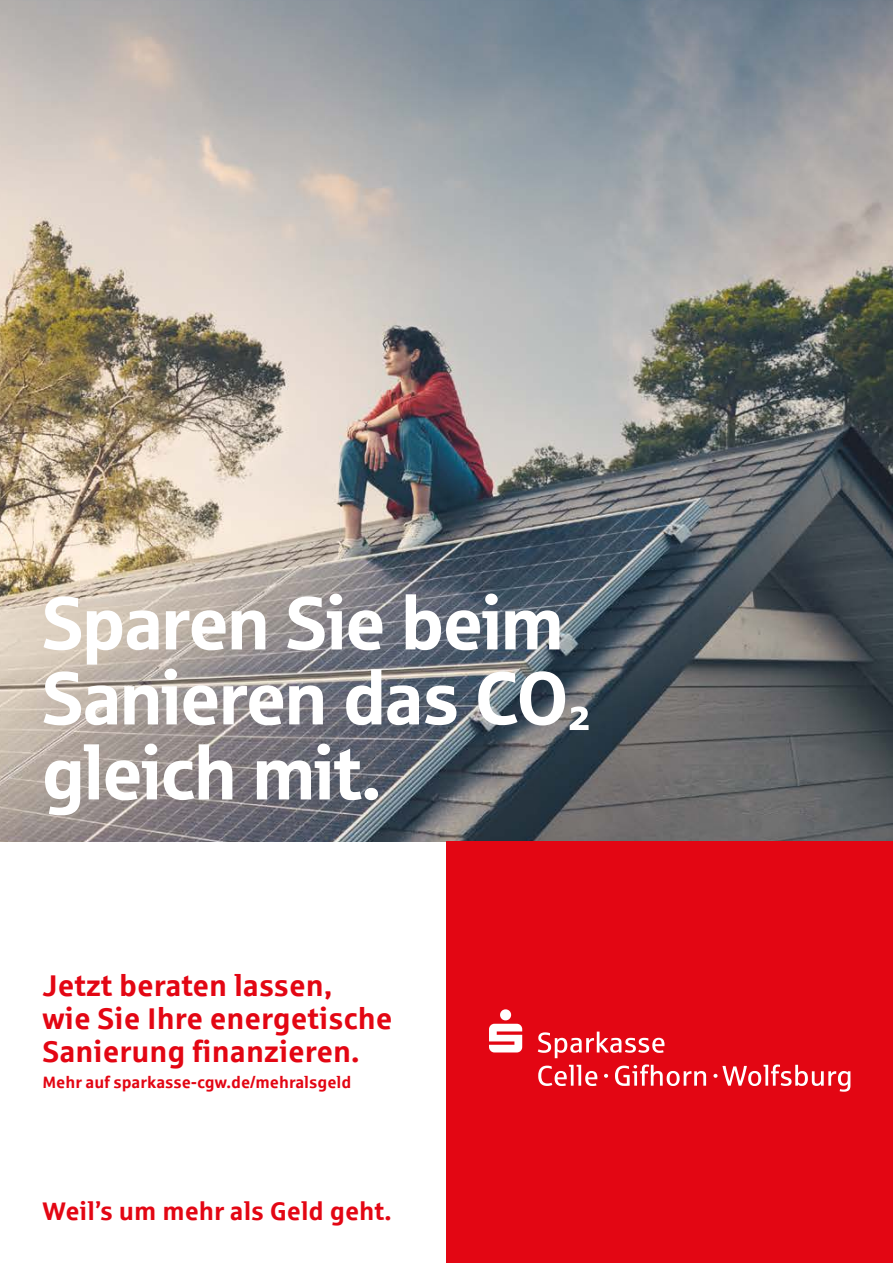
<style>
.page{position:relative;width:893px;height:1263px;background:#fff}
.page>*{position:absolute;margin:0;border:0;box-sizing:border-box;transform-origin:0 0}
.t1{font:75px/75px "Sparkasse Head";color:#fff}
.t2{font:700 30px/33px "Sparkasse Rg";color:#e30613}
.t3{font:700 25.5px "Sparkasse Rg";color:#e30613}
.t4{font:700 16.5px "Sparkasse Rg";color:#e30613}
</style>
<div class="page">
<img style="left:0;top:0;width:893px;height:842px">
<div style="left:446px;top:842px;width:447px;height:421px;background:#e30613"></div>
<svg style="left:538px;top:1031px;width:126px;height:27px"></svg>
<svg style="left:538px;top:1064px;width:312px;height:28px"></svg>
<svg style="left:489px;top:1009px;width:33px;height:43px"></svg>
<img style="left:0;top:0;width:446px;height:24px">
<h1 class="t1" style="left:43px;top:583px;width:550px">Sparen Sie beim<br>Sanieren das CO<sub>² </sub>gleich mit.</h1>
<p class="t2" style="left:43px;top:968px;width:352px">Jetzt beraten lassen,<br>wie Sie Ihre energetische<br>Sanierung finanzieren.</p>
<p class="t4" style="left:43px;top:1071px;width:310px">Mehr auf sparkasse-cgw.de/mehralsgeld</p>
<p class="t3" style="left:43px;top:1195px;width:350px">Weil’s um mehr als Geld geht.</p>
</div>
